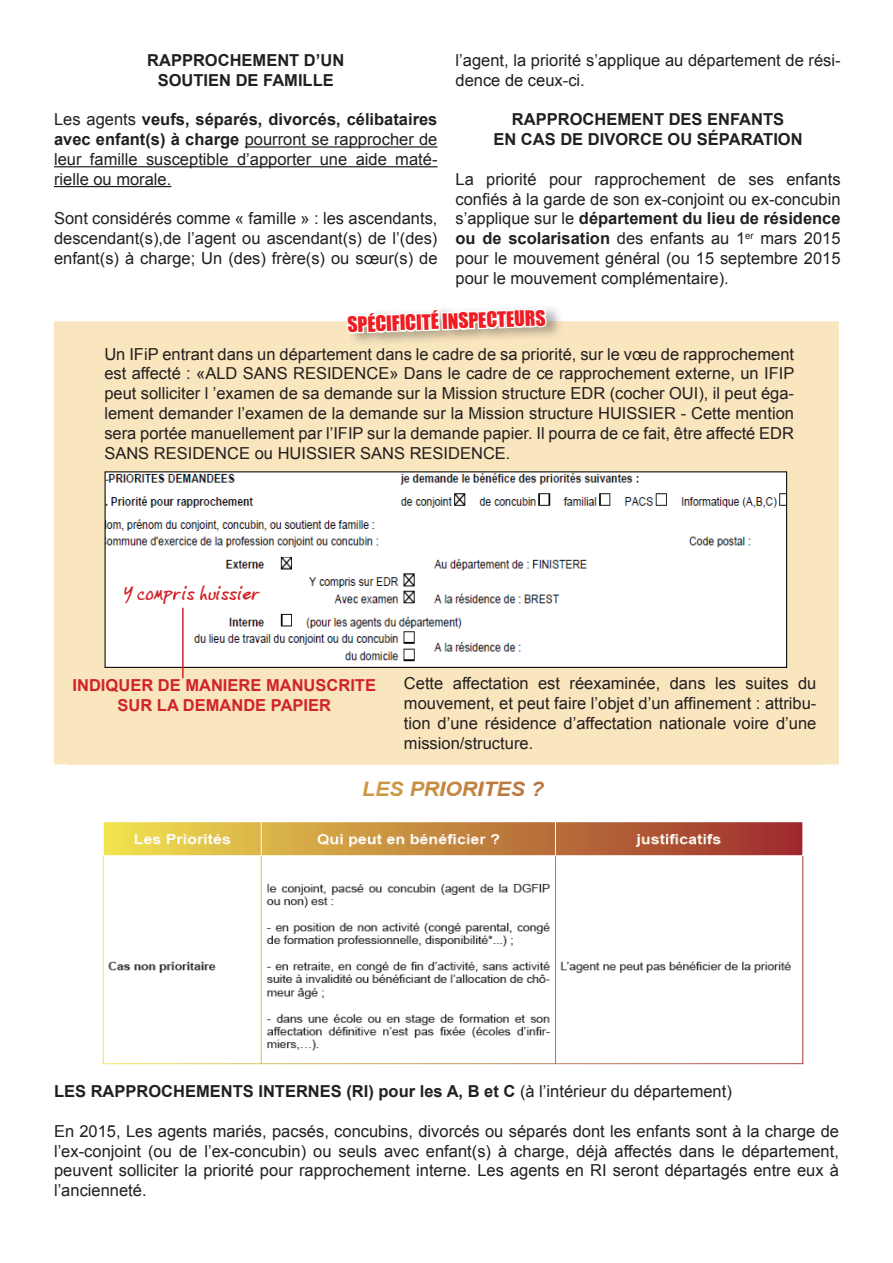
<style>
.page{position:relative;width:893px;height:1263px;background:#fff}
.page>*{position:absolute;margin:0;border:0;box-sizing:border-box;transform-origin:0 0}
.t1{font:19.5px "Impact";color:#ee1d23}
.t2{font:italic 700 19.5px "Ignite Me";color:#d1232a}
.t3{font:16.5px/19.8px "Arial";color:#231f20;text-align:justify}
.t4{font:700 16.5px/19.8px "Arial";color:#231f20;text-align:center}
.t5{font:700 16.5px/19.8px "Arial";color:#d1232a;text-align:center}
.s1{font-weight:700}
.s2{font-weight:400}
</style>
<div class="page">
<img style="left:68px;top:764px;width:755px;height:301px">
<div style="left:54px;top:321px;width:785px;height:443px;background:#f9e5be"></div>
<hr style="left:245px;top:146px;width:192px;height:2px;background:#231f20">
<hr style="left:54px;top:166px;width:383px;height:1px;background:#231f20">
<hr style="left:54px;top:186px;width:117px;height:1px;background:#231f20">
<img style="left:107px;top:473px;width:678px;height:193px">
<div style="left:105px;top:471px;width:682px;height:197px;border:1px solid #040503"></div>
<img style="left:549px;top:308px;width:14px;height:38px">
<svg style="left:344px;top:146px;width:205px;height:349px"></svg>
<hr style="left:182px;top:608px;width:2px;height:70px;background:#d1232a">
<p class="t3" style="left:455px;top:50px;width:387px">l’agent, la priorité s’applique au département de rési&shy;dence de ceux-ci.</p>
<p class="t4" style="left:493px;top:110px;width:311px">RAPPROCHEMENT DES ENFANTS<br>EN CAS DE DIVORCE OU SÉPARATION</p>
<p class="t3" style="left:455px;top:169px;width:387px">La priorité pour rapprochement de ses enfants confiés à la garde de son ex-conjoint ou ex-concubin s’applique sur le <span class="s1">département du lieu de résidence ou de scolarisation</span> des enfants au 1<sup>er</sup> mars 2015 pour le mouvement général (ou 15 septembre 2015 pour le mouvement complémentaire).</p>
<p class="t1" style="left:347px;top:309px;width:200px;rotate:-2deg">SPÉCIFICITÉ INSPECTEURS</p>
<p class="t3" style="left:104px;top:344px;width:691px">Un IFiP entrant dans un département dans le cadre de sa priorité, sur le vœu de rapprochement est affecté : «ALD SANS RESIDENCE» Dans le cadre de ce rapprochement externe, un IFIP peut solliciter l ’examen de sa demande sur la Mission structure EDR (cocher OUI), il peut éga&shy;lement demander l’examen de la demande sur la Mission structure HUISSIER - Cette mention sera portée manuellement par l’IFIP sur la demande papier. Il pourra de ce fait, être affecté EDR SANS RESIDENCE ou HUISSIER SANS RESIDENCE.</p>
<p class="t4" style="left:147px;top:51px;width:199px">RAPPROCHEMENT D’UN<br>SOUTIEN DE FAMILLE</p>
<p class="t3" style="left:54px;top:110px;width:385px">Les agents <span class="s1">veufs, séparés, divorcés, célibataires avec enfant(s) à charge</span> pourront se rapprocher de leur famille susceptible d’apporter une aide maté&shy;rielle ou morale.</p>
<p class="t3" style="left:54px;top:209px;width:385px">Sont considérés comme « famille » : les ascendants, descendant(s),de l’agent ou ascendant(s) de l’(des) enfant(s) à charge; Un (des) frère(s) ou sœur(s) de</p>
<p class="t2" style="left:124px;top:584px;width:138px">Y compris huissier</p>
<p class="t5" style="left:73px;top:676px;width:305px">INDIQUER DE MANIERE MANUSCRITE<br>SUR LA DEMANDE PAPIER</p>
<p class="t3" style="left:404px;top:674px;width:414px">Cette affectation est réexaminée, dans les suites du mouvement, et peut faire l’objet d’un affinement : attribu&shy;tion d’une résidence d’affectation nationale voire d’une mission/structure.</p>
<p class="t4" style="left:54px;top:1082px;width:679px">LES RAPPROCHEMENTS INTERNES (RI) pour les A, B et C <span class="s2">(à l’intérieur du département)</span></p>
<p class="t3" style="left:54px;top:1121px;width:786px">En 2015, Les agents mariés, pacsés, concubins, divorcés ou séparés dont les enfants sont à la charge de l’ex-conjoint (ou de l’ex-concubin) ou seuls avec enfant(s) à charge, déjà affectés dans le département, peuvent solliciter la priorité pour rapprochement interne. Les agents en RI seront départagés entre eux à l’ancienneté.</p>
</div>
